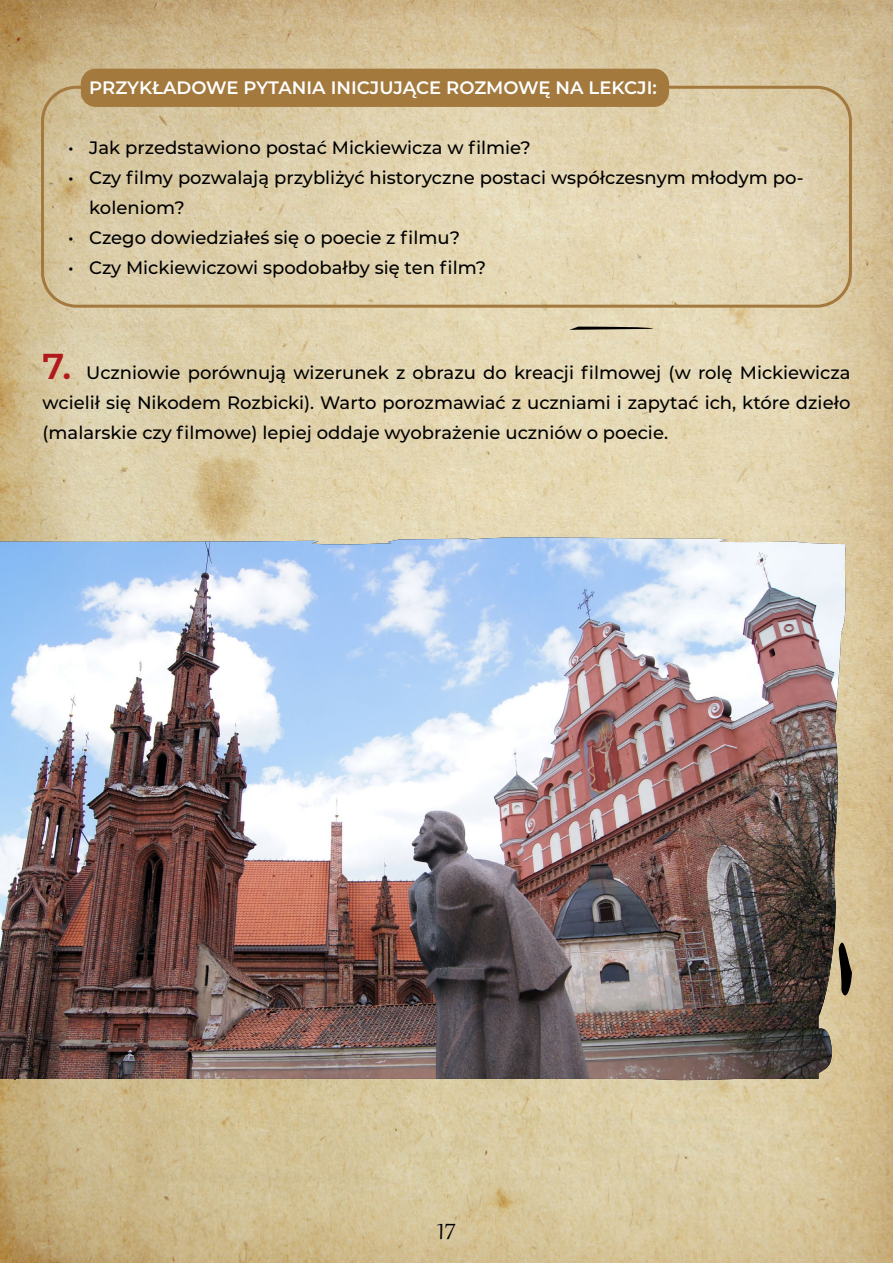
<style>
.page{position:relative;width:893px;height:1263px;background:#fff}
.page>*{position:absolute;margin:0;border:0;box-sizing:border-box;transform-origin:0 0}
.t1{font:27px "Gabriola";color:#000}
.t2{font:500 18px/30px "Montserrat";color:#000}
.t3{font:600 18px "Montserrat";color:#fff}
.s1{font-weight:600;font-size:36px;color:#b2191c}
</style>
<div class="page">
<img style="left:0;top:0;width:893px;height:1263px">
<div style="left:41px;top:86px;width:811px;height:222px;border:3px solid #a3793e;border-radius:34px"></div>
<div style="left:81px;top:69px;width:588px;height:38px;background:#a3793e;border-radius:15px"></div>
<svg style="left:846px;top:928px;width:6px;height:76px"></svg>
<svg style="left:569px;top:327px;width:84px;height:3px"></svg>
<img style="left:0;top:537px;width:846px;height:543px">
<p class="t3" style="left:89px;top:75px;width:569px">PRZYKŁADOWE PYTANIA INICJUJĄCE ROZMOWĘ NA LEKCJI:</p>
<p class="t2" style="left:68px;top:132px;width:464px">• Jak przedstawiono postać Mickiewicza w filmie?</p>
<p class="t2" style="left:89px;top:162px;width:716px;text-indent:-21px">• Czy filmy pozwalają przybliżyć historyczne postaci współczesnym młodym po&shy;koleniom?</p>
<p class="t2" style="left:68px;top:222px;width:394px">• Czego dowiedziałeś się o poecie z filmu?</p>
<p class="t2" style="left:68px;top:252px;width:420px">• Czy Mickiewiczowi spodobałby się ten film?</p>
<p class="t2" style="left:43px;top:357px;width:809px;text-align:justify"><span class="s1">7.</span> Uczniowie porównują wizerunek z obrazu do kreacji filmowej (w rolę Mickiewicza wcielił się Nikodem Rozbicki). Warto porozmawiać z uczniami i zapytać ich, które dzieło (malarskie czy filmowe) lepiej oddaje wyobrażenie uczniów o poecie.</p>
<h1 class="t1" style="left:437px;top:1214px;width:20px">17</h1>
</div>
